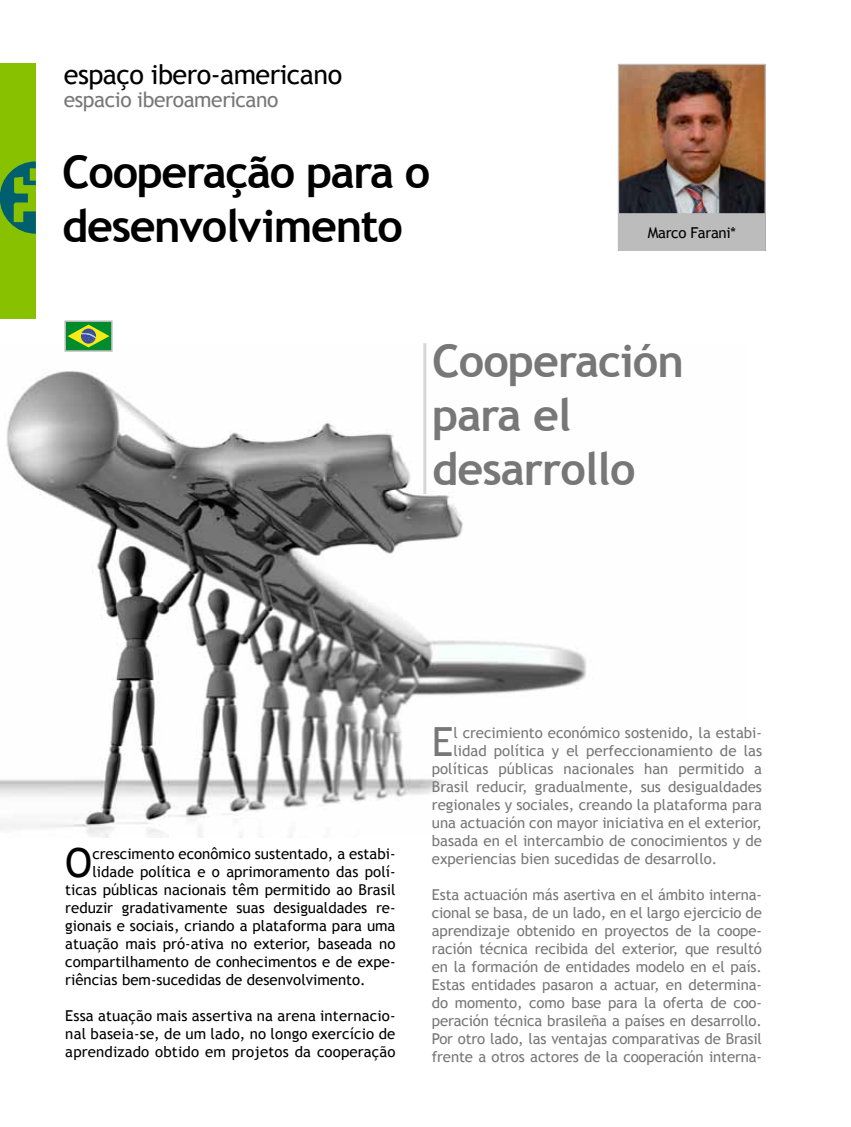
<style>
.page{position:relative;width:851px;height:1127px;background:#fff}
.page>*{position:absolute;margin:0;border:0;box-sizing:border-box;transform-origin:0 0}
.t1{font:700 45px/54px "Trebuchet MS";letter-spacing:-.03em;color:#000}
.t2{font:700 45px/54px "Trebuchet MS";letter-spacing:-.02em;color:#777}
.t3{font:40.2px "Trebuchet MS";color:#000}
.t4{font:40.2px "Trebuchet MS";color:#777}
.t5{font:27px "Trebuchet MS";letter-spacing:-.02em;color:#000}
.t6{font:21px "Trebuchet MS";letter-spacing:-.02em;color:#777}
.t7{font:15px/18px "Trebuchet MS";color:#777;text-align:justify}
.t8{font:15px/18px "Trebuchet MS";color:#000;text-align:justify}
.t9{font:15px "Trebuchet MS";letter-spacing:-.02em;color:#000}
</style>
<div class="page">
<div style="left:0;top:64px;width:36px;height:255px;background:#88c100"></div>
<svg style="left:0;top:161px;width:36px;height:73px"></svg>
<img style="left:0;top:343px;width:587px;height:494px">
<hr style="left:423px;top:343px;width:3px;height:151px;background:#d4d7d8">
<div style="left:65px;top:321px;width:47px;height:30px;background:#008c2c"></div>
<svg style="left:68px;top:325px;width:41px;height:22px"></svg>
<div style="left:64px;top:320px;width:49px;height:32px;border:2px solid #bcbcbc"></div>
<img style="left:619px;top:66px;width:144px;height:147px">
<div style="left:617px;top:64px;width:148px;height:187px;border:1px solid #bcbcbc"></div>
<div style="left:619px;top:214px;width:145px;height:36px;background:#bcbcbc"></div>
<div style="left:618px;top:213px;width:147px;height:38px;border:1px solid #bcbcbc"></div>
<h3 class="t5" style="left:64px;top:58px;width:280px">espaço ibero-americano</h3>
<h3 class="t6" style="left:64px;top:87px;width:216px">espacio iberoamericano</h3>
<h1 class="t1" style="left:62px;top:145px;width:369px">Cooperação para o desenvolvimento</h1>
<p class="t9" style="left:647px;top:223px;width:90px">Marco Farani*</p>
<h1 class="t2" style="left:432px;top:334px;width:253px">Cooperación para el desarrollo</h1>
<h2 class="t3" style="left:65px;top:839px;width:29px">O</h2>
<p class="t8" style="left:92px;top:845px;width:304px">crescimento econômico sustentado, a estabi-</p>
<p class="t8" style="left:92px;top:863px;width:304px">lidade política e o aprimoramento das polí-</p>
<p class="t8" style="left:65px;top:881px;width:331px">ticas públicas nacionais têm permitido ao Brasil</p>
<p class="t8" style="left:65px;top:899px;width:331px">reduzir gradativamente suas desigualdades re-</p>
<p class="t8" style="left:65px;top:917px;width:331px">gionais e sociais, criando a plataforma para uma</p>
<p class="t8" style="left:65px;top:935px;width:331px">atuação mais pró-ativa no exterior, baseada no</p>
<p class="t8" style="left:65px;top:953px;width:332px">compartilhamento de conhecimentos e de expe-</p>
<p class="t8" style="left:65px;top:971px;width:302px">riências bem-sucedidas de desenvolvimento.</p>
<p class="t8" style="left:65px;top:1007px;width:332px">Essa atuação mais assertiva na arena internacio&shy;nal baseia-se, de um lado, no longo exercício de aprendizado obtido em projetos da cooperação</p>
<h2 class="t4" style="left:432px;top:718px;width:23px">E</h2>
<p class="t7" style="left:453px;top:724px;width:310px">l crecimiento económico sostenido, la estabi-</p>
<p class="t7" style="left:453px;top:742px;width:310px">lidad política y el perfeccionamiento de las</p>
<p class="t7" style="left:432px;top:760px;width:331px">políticas públicas nacionales han permitido a</p>
<p class="t7" style="left:432px;top:778px;width:331px">Brasil reducir, gradualmente, sus desigualdades</p>
<p class="t7" style="left:432px;top:796px;width:331px">regionales y sociales, creando la plataforma para</p>
<p class="t7" style="left:432px;top:814px;width:331px">una actuación con mayor iniciativa en el exterior,</p>
<p class="t7" style="left:432px;top:832px;width:331px">basada en el intercambio de conocimientos y de</p>
<p class="t7" style="left:432px;top:850px;width:287px">experiencias bien sucedidas de desarrollo.</p>
<p class="t7" style="left:432px;top:886px;width:331px">Esta actuación más asertiva en el ámbito interna&shy;cional se basa, de un lado, en el largo ejercicio de aprendizaje obtenido en proyectos de la coope&shy;ración técnica recibida del exterior, que resultó en la formación de entidades modelo en el país.<br>Estas entidades pasaron a actuar, en determina&shy;do momento, como base para la oferta de coo&shy;peración técnica brasileña a países en desarrollo.<br>Por otro lado, las ventajas comparativas de Brasil frente a otros actores de la cooperación interna-</p>
</div>
